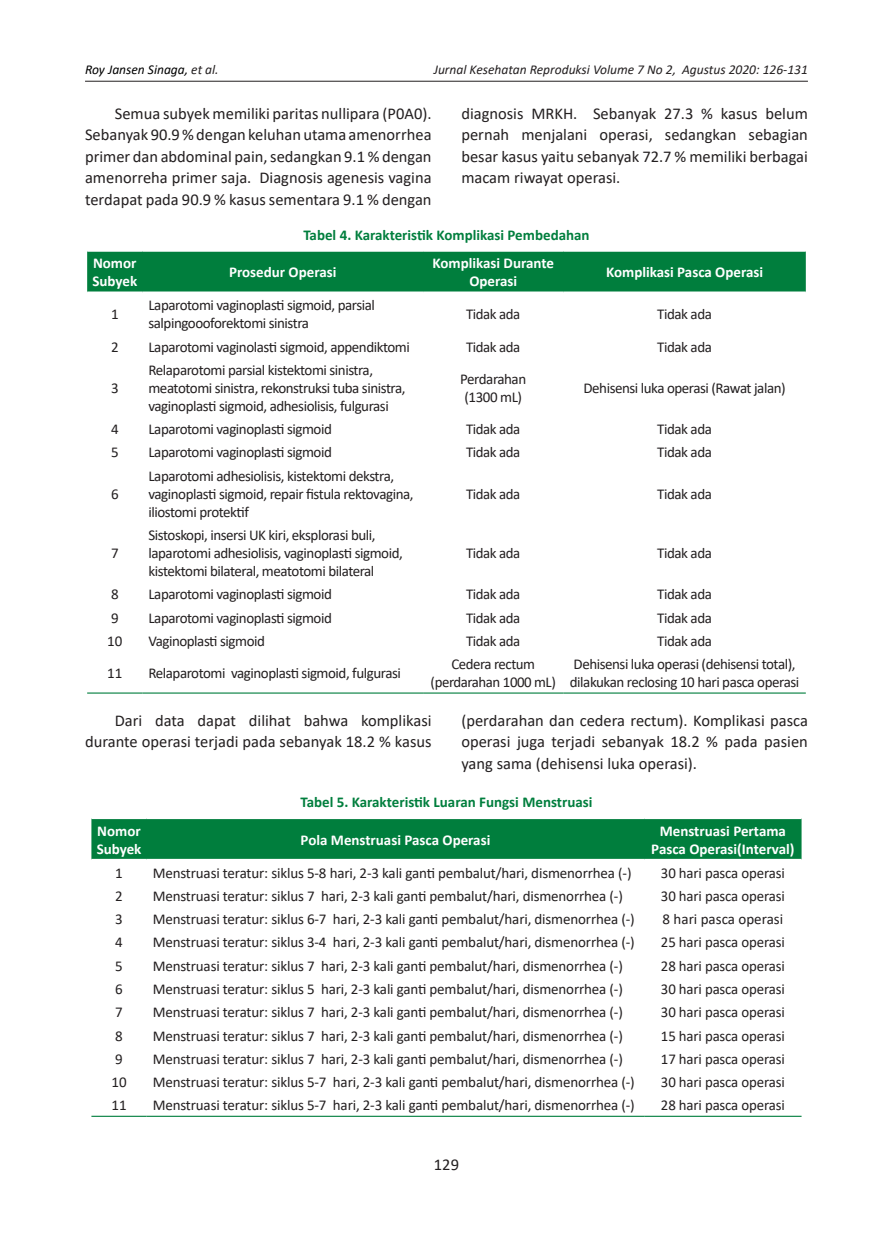
<style>
.page{position:relative;width:893px;height:1234px;background:#fff}
.page>*{position:absolute;margin:0;border:0;box-sizing:border-box;transform-origin:0 0}
.Body-2{font:16.5px/21.5px "Calibri";color:#231f20;text-align:justify}
.Tabel_isi{font:15px "Calibri";letter-spacing:-.01em;color:#231f20}
.Tabel_isi-2{font:15px/18px "Calibri";letter-spacing:-.03em;color:#231f20}
.Tabel_isi-3{font:700 15px/18px "Calibri";color:#fff}
.Tabel_judul{font:700 15px "Calibri";color:#007e3d}
.Tabel_isi-4{font:15px "Calibri";color:#231f20}
.t1{font:italic 13.5px "Calibri";color:#231f20}
.t2{font:italic 13.5px "Calibri";color:#000}
.s1{color:#231f20}
</style>
<div class="page">
<hr style="left:85px;top:81px;width:723px;height:1px;background:#231f20">
<div style="left:87px;top:252px;width:719px;height:39px;background:#007e3d"></div>
<hr style="left:87px;top:692px;width:55px;height:1px;background:#007e3d">
<hr style="left:142px;top:692px;width:281px;height:1px;background:#007e3d">
<hr style="left:423px;top:692px;width:140px;height:1px;background:#007e3d">
<hr style="left:563px;top:692px;width:243px;height:1px;background:#007e3d">
<div style="left:91px;top:818px;width:710px;height:40px;background:#007e3d"></div>
<hr style="left:91px;top:1115px;width:56px;height:1px;background:#007e3d">
<hr style="left:147px;top:1115px;width:497px;height:1px;background:#007e3d">
<hr style="left:644px;top:1115px;width:157px;height:1px;background:#007e3d">
<p class="t2" style="left:85px;top:60px;width:135px">Roy Jansen Sinaga, <span class="s1">et al.</span></p>
<p class="t1" style="left:434px;top:60px;width:376px">Jurnal Kesehatan Reproduksi Volume 7 No 2, Agustus 2020: 126-131</p>
<p class="Body-2" style="left:85px;top:102px;width:348px;text-indent:30px">Semua subyek memiliki paritas nullipara (P0A0).<br>Sebanyak 90.9 % dengan keluhan utama amenorrhea primer dan abdominal pain, sedangkan 9.1 % dengan amenorreha primer saja. Diagnosis agenesis vagina terdapat pada 90.9 % kasus sementara 9.1 % dengan</p>
<p class="Body-2" style="left:461px;top:102px;width:348px">diagnosis MRKH. Sebanyak 27.3 % kasus belum pernah menjalani operasi, sedangkan sebagian besar kasus yaitu sebanyak 72.7 % memiliki berbagai macam riwayat operasi.</p>
<p class="Tabel_judul" style="left:303px;top:224px;width:288px">Tabel 4. Karakteristik Komplikasi Pembedahan</p>
<p class="Tabel_isi-3" style="left:92px;top:254px;width:46px">Nomor<br>Subyek</p>
<p class="Tabel_isi-3" style="left:229px;top:263px;width:109px">Prosedur Operasi</p>
<p class="Tabel_isi-3" style="left:432px;top:254px;width:123px;text-align:center">Komplikasi Durante<br>Operasi</p>
<p class="Tabel_isi-3" style="left:606px;top:263px;width:159px">Komplikasi Pasca Operasi</p>
<p class="Tabel_isi-2" style="left:111px;top:305px;width:9px">1</p>
<p class="Tabel_isi-2" style="left:148px;top:296px;width:228px">Laparotomi vaginoplasti sigmoid, parsial salpingoooforektomi sinistra</p>
<p class="Tabel_isi-2" style="left:466px;top:305px;width:56px">Tidak ada</p>
<p class="Tabel_isi-2" style="left:657px;top:305px;width:56px">Tidak ada</p>
<p class="Tabel_isi-2" style="left:111px;top:337px;width:9px">2</p>
<p class="Tabel_isi-2" style="left:148px;top:337px;width:263px">Laparotomi vaginolasti sigmoid, appendiktomi</p>
<p class="Tabel_isi-2" style="left:466px;top:337px;width:56px">Tidak ada</p>
<p class="Tabel_isi-2" style="left:657px;top:337px;width:56px">Tidak ada</p>
<p class="Tabel_isi-2" style="left:111px;top:378px;width:9px">3</p>
<p class="Tabel_isi-2" style="left:148px;top:360px;width:259px">Relaparotomi parsial kistektomi sinistra, meatotomi sinistra, rekonstruksi tuba sinistra, vaginoplasti sigmoid, adhesiolisis, fulgurasi</p>
<p class="Tabel_isi-2" style="left:460px;top:369px;width:67px">Perdarahan</p>
<p class="Tabel_isi-2" style="left:583px;top:378px;width:204px">Dehisensi luka operasi (Rawat jalan)</p>
<p class="Tabel_isi-2" style="left:464px;top:387px;width:59px">(1300 mL)</p>
<p class="Tabel_isi-2" style="left:111px;top:419px;width:9px">4</p>
<p class="Tabel_isi-2" style="left:148px;top:419px;width:185px">Laparotomi vaginoplasti sigmoid</p>
<p class="Tabel_isi-2" style="left:466px;top:419px;width:56px">Tidak ada</p>
<p class="Tabel_isi-2" style="left:657px;top:419px;width:56px">Tidak ada</p>
<p class="Tabel_isi-2" style="left:111px;top:443px;width:9px">5</p>
<p class="Tabel_isi-2" style="left:148px;top:443px;width:185px">Laparotomi vaginoplasti sigmoid</p>
<p class="Tabel_isi-2" style="left:466px;top:443px;width:56px">Tidak ada</p>
<p class="Tabel_isi-2" style="left:657px;top:443px;width:56px">Tidak ada</p>
<p class="Tabel_isi-2" style="left:111px;top:484px;width:9px">6</p>
<p class="Tabel_isi-2" style="left:148px;top:466px;width:267px">Laparotomi adhesiolisis, kistektomi dekstra, vaginoplasti sigmoid, repair fistula rektovagina, iliostomi protektif</p>
<p class="Tabel_isi-2" style="left:466px;top:484px;width:56px">Tidak ada</p>
<p class="Tabel_isi-2" style="left:657px;top:484px;width:56px">Tidak ada</p>
<p class="Tabel_isi-2" style="left:111px;top:543px;width:9px">7</p>
<p class="Tabel_isi-2" style="left:148px;top:525px;width:256px">Sistoskopi, insersi UK kiri, eksplorasi buli, laparotomi adhesiolisis, vaginoplasti sigmoid, kistektomi bilateral, meatotomi bilateral</p>
<p class="Tabel_isi-2" style="left:466px;top:543px;width:56px">Tidak ada</p>
<p class="Tabel_isi-2" style="left:657px;top:543px;width:56px">Tidak ada</p>
<p class="Tabel_isi-2" style="left:111px;top:584px;width:9px">8</p>
<p class="Tabel_isi-2" style="left:148px;top:584px;width:185px">Laparotomi vaginoplasti sigmoid</p>
<p class="Tabel_isi-2" style="left:466px;top:584px;width:56px">Tidak ada</p>
<p class="Tabel_isi-2" style="left:657px;top:584px;width:56px">Tidak ada</p>
<p class="Tabel_isi-2" style="left:111px;top:608px;width:9px">9</p>
<p class="Tabel_isi-2" style="left:148px;top:608px;width:185px">Laparotomi vaginoplasti sigmoid</p>
<p class="Tabel_isi-2" style="left:466px;top:608px;width:56px">Tidak ada</p>
<p class="Tabel_isi-2" style="left:657px;top:608px;width:56px">Tidak ada</p>
<p class="Tabel_isi-2" style="left:107px;top:631px;width:17px">10</p>
<p class="Tabel_isi-2" style="left:148px;top:631px;width:118px">Vaginoplasti sigmoid</p>
<p class="Tabel_isi-2" style="left:466px;top:631px;width:56px">Tidak ada</p>
<p class="Tabel_isi-2" style="left:657px;top:631px;width:56px">Tidak ada</p>
<p class="Tabel_isi-2" style="left:107px;top:663px;width:17px">11</p>
<p class="Tabel_isi-2" style="left:148px;top:663px;width:254px">Relaparotomi vaginoplasti sigmoid, fulgurasi</p>
<p class="Tabel_isi-2" style="left:431px;top:654px;width:127px;text-align:center">Cedera rectum (perdarahan 1000 mL)</p>
<p class="Tabel_isi-2" style="left:570px;top:654px;width:231px">Dehisensi luka operasi (dehisensi total), dilakukan reclosing 10 hari pasca operasi</p>
<p class="Body-2" style="left:85px;top:709px;width:348px;text-align:right">Dari data dapat dilihat bahwa komplikasi durante operasi terjadi pada sebanyak 18.2 % kasus</p>
<p class="Body-2" style="left:461px;top:709px;width:348px">(perdarahan dan cedera rectum). Komplikasi pasca operasi juga terjadi sebanyak 18.2 % pada pasien yang sama (dehisensi luka operasi).</p>
<p class="Tabel_judul" style="left:300px;top:791px;width:294px">Tabel 5. Karakteristik Luaran Fungsi Menstruasi</p>
<p class="Tabel_isi-3" style="left:97px;top:821px;width:46px">Nomor<br>Subyek</p>
<p class="Tabel_isi-3" style="left:301px;top:830px;width:191px">Pola Menstruasi Pasca Operasi</p>
<p class="Tabel_isi-3" style="left:651px;top:821px;width:145px;text-align:center">Menstruasi Pertama<br>Pasca Operasi(Interval)</p>
<p class="Tabel_isi-2" style="left:115px;top:863px;width:9px">1</p>
<p class="Tabel_isi" style="left:153px;top:862px;width:480px">Menstruasi teratur: siklus 5-8 hari, 2-3 kali ganti pembalut/hari, dismenorrhea (-)</p>
<p class="Tabel_isi" style="left:661px;top:862px;width:125px">30 hari pasca operasi</p>
<p class="Tabel_isi-2" style="left:115px;top:886px;width:9px">2</p>
<p class="Tabel_isi" style="left:153px;top:885px;width:472px">Menstruasi teratur: siklus 7 hari, 2-3 kali ganti pembalut/hari, dismenorrhea (-)</p>
<p class="Tabel_isi" style="left:661px;top:885px;width:125px">30 hari pasca operasi</p>
<p class="Tabel_isi-2" style="left:115px;top:909px;width:9px">3</p>
<p class="Tabel_isi" style="left:153px;top:908px;width:484px">Menstruasi teratur: siklus 6-7 hari, 2-3 kali ganti pembalut/hari, dismenorrhea (-)</p>
<p class="Tabel_isi-4" style="left:663px;top:908px;width:122px">8 hari pasca operasi</p>
<p class="Tabel_isi-2" style="left:115px;top:932px;width:9px">4</p>
<p class="Tabel_isi" style="left:153px;top:931px;width:484px">Menstruasi teratur: siklus 3-4 hari, 2-3 kali ganti pembalut/hari, dismenorrhea (-)</p>
<p class="Tabel_isi" style="left:661px;top:931px;width:125px">25 hari pasca operasi</p>
<p class="Tabel_isi-2" style="left:115px;top:956px;width:9px">5</p>
<p class="Tabel_isi" style="left:153px;top:955px;width:472px">Menstruasi teratur: siklus 7 hari, 2-3 kali ganti pembalut/hari, dismenorrhea (-)</p>
<p class="Tabel_isi" style="left:661px;top:955px;width:125px">28 hari pasca operasi</p>
<p class="Tabel_isi-2" style="left:115px;top:979px;width:9px">6</p>
<p class="Tabel_isi" style="left:153px;top:978px;width:472px">Menstruasi teratur: siklus 5 hari, 2-3 kali ganti pembalut/hari, dismenorrhea (-)</p>
<p class="Tabel_isi" style="left:661px;top:978px;width:125px">30 hari pasca operasi</p>
<p class="Tabel_isi-2" style="left:115px;top:1002px;width:9px">7</p>
<p class="Tabel_isi" style="left:153px;top:1001px;width:472px">Menstruasi teratur: siklus 7 hari, 2-3 kali ganti pembalut/hari, dismenorrhea (-)</p>
<p class="Tabel_isi" style="left:661px;top:1001px;width:125px">30 hari pasca operasi</p>
<p class="Tabel_isi-2" style="left:115px;top:1025px;width:9px">8</p>
<p class="Tabel_isi" style="left:153px;top:1024px;width:472px">Menstruasi teratur: siklus 7 hari, 2-3 kali ganti pembalut/hari, dismenorrhea (-)</p>
<p class="Tabel_isi" style="left:661px;top:1024px;width:125px">15 hari pasca operasi</p>
<p class="Tabel_isi-2" style="left:115px;top:1049px;width:9px">9</p>
<p class="Tabel_isi" style="left:153px;top:1048px;width:472px">Menstruasi teratur: siklus 7 hari, 2-3 kali ganti pembalut/hari, dismenorrhea (-)</p>
<p class="Tabel_isi" style="left:661px;top:1048px;width:125px">17 hari pasca operasi</p>
<p class="Tabel_isi-2" style="left:111px;top:1072px;width:17px">10</p>
<p class="Tabel_isi" style="left:153px;top:1071px;width:484px">Menstruasi teratur: siklus 5-7 hari, 2-3 kali ganti pembalut/hari, dismenorrhea (-)</p>
<p class="Tabel_isi" style="left:661px;top:1071px;width:125px">30 hari pasca operasi</p>
<p class="Tabel_isi-2" style="left:111px;top:1095px;width:17px">11</p>
<p class="Tabel_isi" style="left:153px;top:1094px;width:484px">Menstruasi teratur: siklus 5-7 hari, 2-3 kali ganti pembalut/hari, dismenorrhea (-)</p>
<p class="Tabel_isi" style="left:661px;top:1094px;width:125px">28 hari pasca operasi</p>
<p class="Body-2" style="left:434px;top:1152px;width:27px">129</p>
</div>
